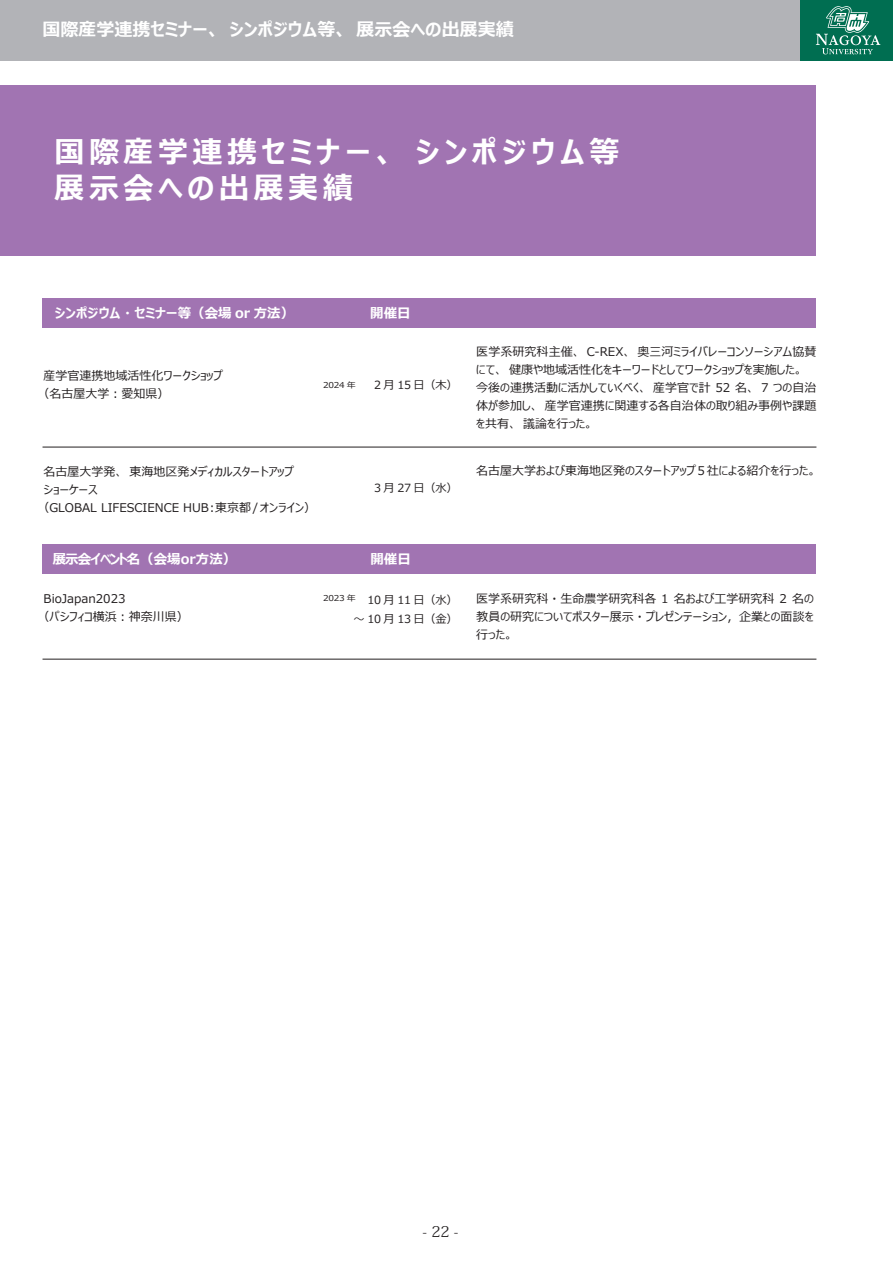
<style>
.page{position:relative;width:893px;height:1263px;background:#fff}
.page>*{position:absolute;margin:0;border:0;box-sizing:border-box;transform-origin:0 0}
.t1{font:700 30px/36px "Meiryo UI";letter-spacing:.15em;color:#fff}
.t2{font:700 18px "Meiryo UI";color:#fff}
.t3{font:15px "Koz Min Pro";color:#231f20}
.t4{font:700 13.5px "Meiryo UI";color:#fff}
.t5{font:700 13.5px "Meiryo UI";letter-spacing:-.08em;color:#fff}
.t6{font:12px/18px "Meiryo UI";color:#231f20}
.t7{font:11.25px/19.6px "Meiryo UI";letter-spacing:-.025em;color:#231f20;text-align:right}
.t8{font:8.1px "Meiryo UI";color:#231f20;scale:1.11 1}
</style>
<div class="page">
<div style="left:43px;top:298px;width:773px;height:29px;background:#a174b2"></div>
<hr style="left:43px;top:447px;width:773px;height:1px;background:#231f20">
<div style="left:0;top:85px;width:816px;height:170px;background:#a174b2"></div>
<div style="left:43px;top:544px;width:773px;height:30px;background:#a174b2"></div>
<hr style="left:43px;top:659px;width:773px;height:1px;background:#231f20">
<div style="left:0;top:0;width:893px;height:60px;background:#b2b3b7"></div>
<div style="left:801px;top:0;width:92px;height:60px;background:#006e51"></div>
<svg style="left:816px;top:6px;width:64px;height:49px"></svg>
<h2 class="t2" style="left:43px;top:17px;width:473px">国際産学連携セミナー、シンポジウム等、展示会への出展実績</h2>
<h1 class="t1" style="left:55px;top:135px;width:566px">国際産学連携セミナー、 シンポジウム等展示会への出展実績</h1>
<p class="t4" style="left:55px;top:304px;width:241px">シンポジウム・セミナー等（会場 or 方法）</p>
<p class="t4" style="left:370px;top:304px;width:42px">開催日</p>
<p class="t6" style="left:38px;top:367px;width:186px;text-indent:6px">産学官連携地域活性化ワークショップ（名古屋大学︓愛知県）</p>
<p class="t8" style="left:323px;top:379px;width:31px">2024 年</p>
<p class="t7" style="left:374px;top:375px;width:85px">2 月 15 日（木）</p>
<p class="t6" style="left:476px;top:343px;width:342px">医学系研究科主催、 C-REX、奥三河ミライバレーコンソーシアム協賛にて、健康や地域活性化をキーワードとしてワークショップを実施した。今後の連携活動に活かしていくべく、産学官で計 52 名、 7 つの自治体が参加し、産学官連携に関連する各自治体の取り組み事例や課題を共有、議論を行った。</p>
<p class="t6" style="left:44px;top:463px;width:252px">名古屋大学発、東海地区発メディカルスタートアップ</p>
<p class="t6" style="left:476px;top:462px;width:342px">名古屋大学および東海地区発のスタートアップ 5社による紹介を行った。</p>
<p class="t6" style="left:38px;top:481px;width:280px;text-indent:6px">ショーケース<br>（GLOBAL LIFESCIENCE HUB︓東京都 / オンライン）</p>
<p class="t5" style="left:53px;top:549px;width:185px">展示会イベント名（会場or方法）</p>
<p class="t4" style="left:370px;top:549px;width:42px">開催日</p>
<p class="t7" style="left:374px;top:478px;width:85px">3 月 27 日（水）</p>
<p class="t6" style="left:38px;top:590px;width:153px;text-indent:6px">BioJapan2023<br>（パシフィコ横浜︓神奈川県）</p>
<p class="t7" style="left:323px;top:590px;width:136px"><sup>2023</sup> <sup>年</sup> 10 月 11 日（水）～ 10 月 13 日（金）</p>
<p class="t6" style="left:476px;top:590px;width:339px;text-align:justify">医学系研究科・生命農学研究科各 1 名および工学研究科 2 名の教員の研究についてポスター展示・プレゼンテーション，企業との面談を行った。</p>
<p class="t3" style="left:423px;top:1221px;width:37px">- 22 -</p>
</div>
